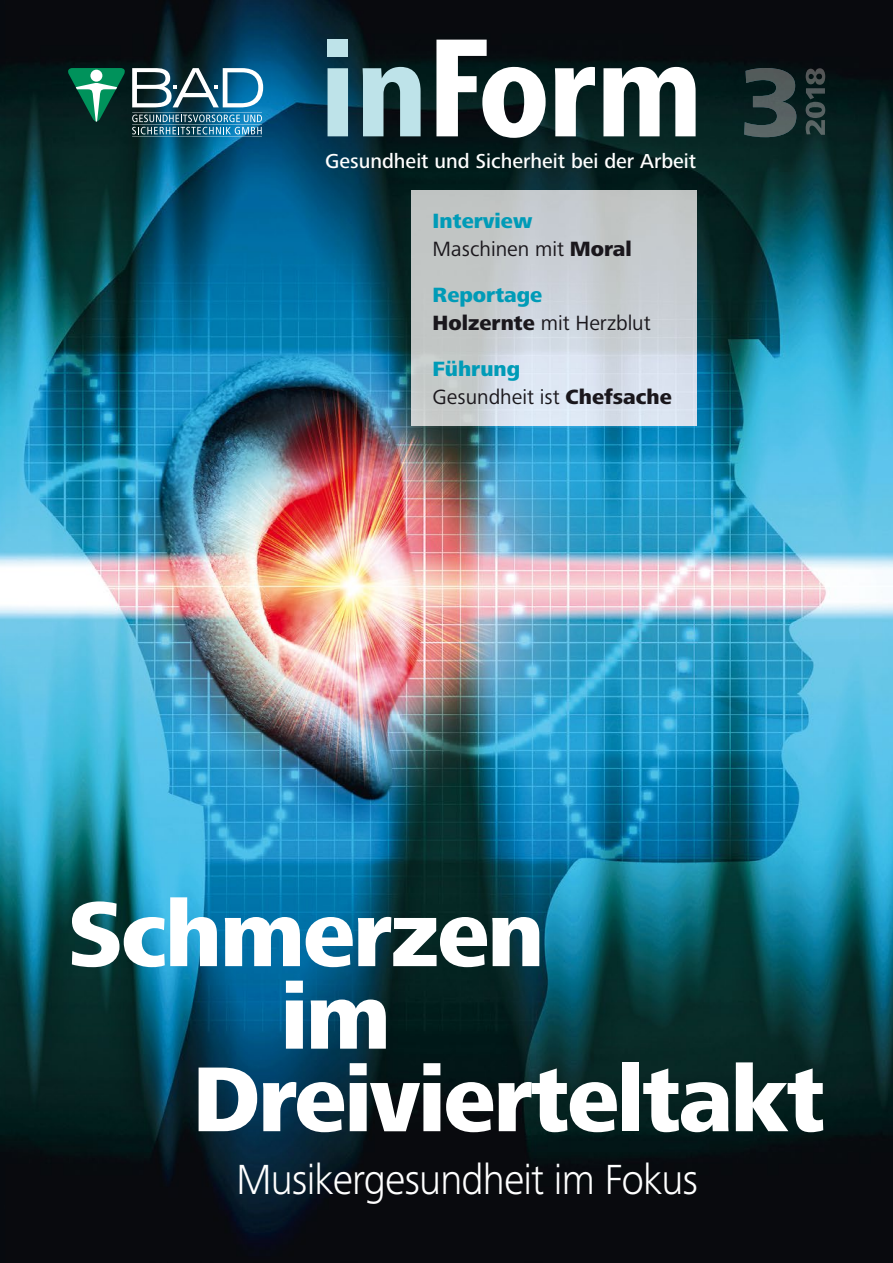
<style>
.page{position:relative;width:893px;height:1263px;background:#fff}
.page>*{position:absolute;margin:0;border:0;box-sizing:border-box;transform-origin:0 0}
.t1{font:800 95.4px "Frutiger Next Pro";letter-spacing:-.02em;color:#fff;scale:.96 1}
.t2{font:300 43.65px "Frutiger Next Pro";letter-spacing:-.02em;color:#fff;scale:.96 1}
.t3{font:21.3px/28.5px "Frutiger Next Pro";color:#1a171c}
.t4{font:500 21px "Frutiger Next Pro";color:#fff}
.s1{font-weight:800;color:#009bb7}
.s2{font-weight:800}
</style>
<div class="page">
<img style="left:0;top:0;width:893px;height:1263px">
<svg style="left:328px;top:67px;width:93px;height:69px"></svg>
<div style="left:328px;top:40px;width:20px;height:17px;background:#bee3e9"></div>
<hr style="left:132px;top:137px;width:130px;height:1px;background:#fff">
<hr style="left:132px;top:112px;width:130px;height:1px;background:#fff">
<svg style="left:132px;top:115px;width:130px;height:19px"></svg>
<svg style="left:67px;top:68px;width:59px;height:54px"></svg>
<div style="left:90px;top:70px;width:12px;height:12px;background:#fff;border-radius:50%"></div>
<svg style="left:132px;top:68px;width:131px;height:39px"></svg>
<img style="left:806px;top:102px;width:19px;height:33px">
<img style="left:806px;top:88px;width:19px;height:11px">
<img style="left:806px;top:68px;width:19px;height:17px">
<svg style="left:603px;top:67px;width:93px;height:69px"></svg>
<svg style="left:436px;top:40px;width:110px;height:98px"></svg>
<svg style="left:555px;top:67px;width:40px;height:69px"></svg>
<img style="left:744px;top:68px;width:52px;height:69px">
<img style="left:411px;top:190px;width:285px;height:236px">
<p class="t4" style="left:325px;top:149px;width:373px">Gesundheit und Sicherheit bei der Arbeit</p>
<p class="t3" style="left:433px;top:206px;width:201px"><span class="s1">Interview<br></span>Maschinen mit <span class="s2">Moral</span></p>
<p class="t3" style="left:433px;top:280px;width:220px"><span class="s1">Reportage<br></span><span class="s2">Holzernte</span> mit Herzblut</p>
<p class="t3" style="left:433px;top:354px;width:241px"><span class="s1">Führung<br></span>Gesundheit ist <span class="s2">Chefsache</span></p>
<h1 class="t1" style="left:68px;top:880px;width:498px">Schmerzen</h1>
<h1 class="t1" style="left:281px;top:962px;width:116px">im</h1>
<h1 class="t1" style="left:193px;top:1045px;width:660px">Dreivierteltakt</h1>
<h2 class="t2" style="left:236px;top:1155px;width:483px">Musikergesundheit im Fokus</h2>
</div>
